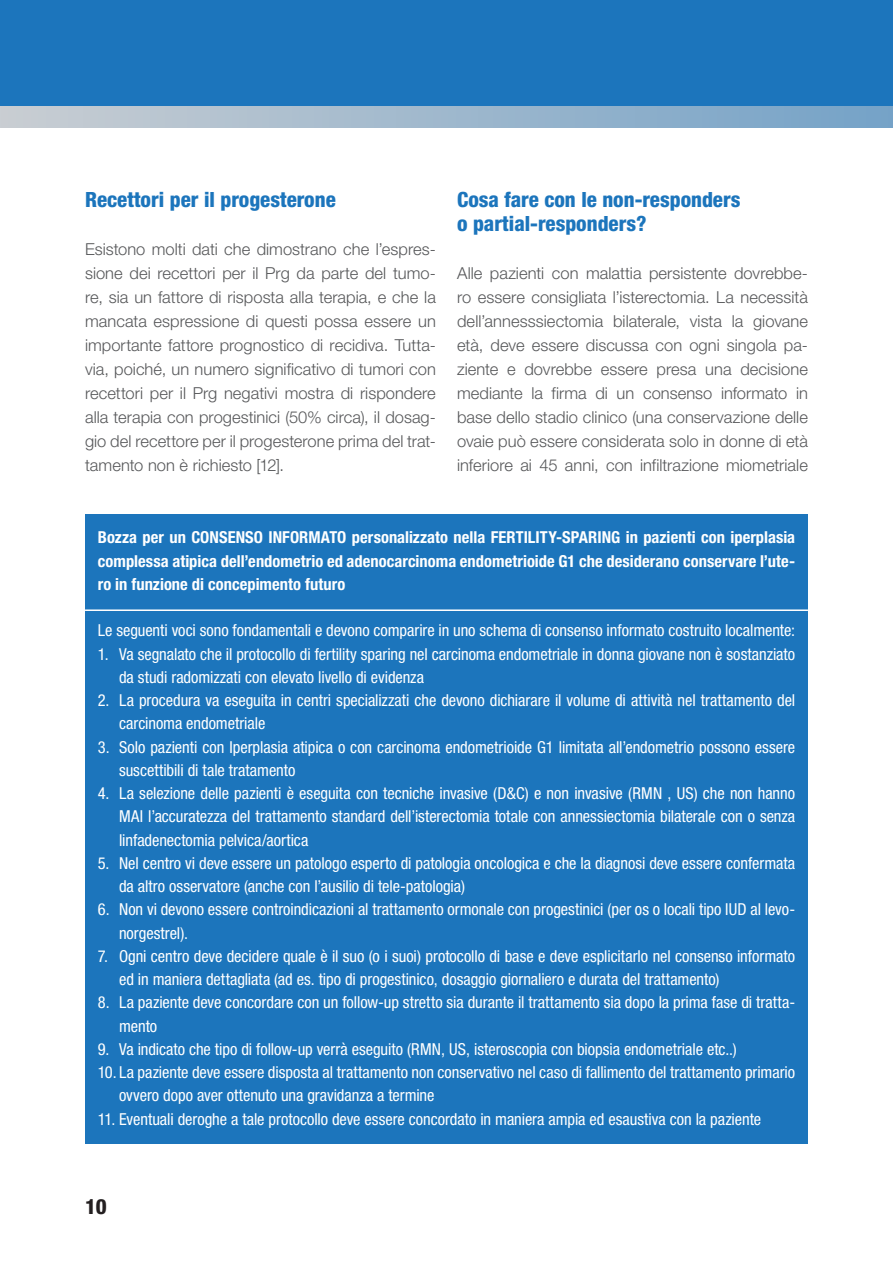
<style>
.page{position:relative;width:893px;height:1263px;background:#fff}
.page>*{position:absolute;margin:0;border:0;box-sizing:border-box;transform-origin:0 0}
.T2{font:800 condensed 21px/24px "Helvetica Neue LT Std";color:#1c75bc}
.t1{font:800 condensed 21px "Helvetica Neue LT Std";color:#231f20}
.Primo_paragrafo{font:condensed 16.5px/23.2px "Helvetica Neue LT Std";letter-spacing:-.005em;color:#fff}
.Primo_paragrafo-2{font:300 16.5px/24px "Helvetica Neue LT Std";color:#57585a;text-align:justify}
.Primo_paragrafo-3{font:700 condensed 16.5px/23.2px "Helvetica Neue LT Std";letter-spacing:.005em;color:#fff;text-align:justify}
</style>
<div class="page">
<div style="left:0;top:0;width:893px;height:128px;background:#1c75bc"></div>
<div style="left:0;top:106px;width:893px;height:22px;background:linear-gradient(to right,#c9ced2,#74a2c7)"></div>
<div style="left:85px;top:514px;width:723px;height:630px;background:#1c75bc"></div>
<hr style="left:85px;top:609px;width:723px;height:2px;background:#fff">
<p class="T2" style="left:85px;top:187px;width:252px">Recettori per il progesterone</p>
<p class="Primo_paragrafo-2" style="left:85px;top:237px;width:352px">Esistono molti dati che dimostrano che l’espres&shy;sione dei recettori per il Prg da parte del tumo&shy;re, sia un fattore di risposta alla terapia, e che la mancata espressione di questi possa essere un importante fattore prognostico di recidiva. Tutta&shy;via, poiché, un numero significativo di tumori con recettori per il Prg negativi mostra di rispondere alla terapia con progestinici (50% circa), il dosag&shy;gio del recettore per il progesterone prima del trat&shy;tamento non è richiesto [12].</p>
<p class="T2" style="left:457px;top:187px;width:285px">Cosa fare con le non-responders o partial-responders?</p>
<p class="Primo_paragrafo-2" style="left:457px;top:261px;width:352px">Alle pazienti con malattia persistente dovrebbe&shy;ro essere consigliata l’isterectomia. La necessità dell’annesssiectomia bilaterale, vista la giovane età, deve essere discussa con ogni singola pa&shy;ziente e dovrebbe essere presa una decisione mediante la firma di un consenso informato in base dello stadio clinico (una conservazione delle ovaie può essere considerata solo in donne di età inferiore ai 45 anni, con infiltrazione miometriale</p>
<p class="Primo_paragrafo-3" style="left:98px;top:526px;width:699px">Bozza per un CONSENSO INFORMATO personalizzato nella FERTILITY-SPARING in pazienti con iperplasia complessa atipica dell’endometrio ed adenocarcinoma endometrioide G1 che desiderano conservare l’ute&shy;ro in funzione di concepimento futuro</p>
<p class="Primo_paragrafo" style="left:98px;top:619px;width:699px">Le seguenti voci sono fondamentali e devono comparire in uno schema di consenso informato costruito localmente:</p>
<p class="Primo_paragrafo" style="left:119px;top:642px;width:678px;text-indent:-21px">1. Va segnalato che il protocollo di fertility sparing nel carcinoma endometriale in donna giovane non è sostanziato da studi radomizzati con elevato livello di evidenza</p>
<p class="Primo_paragrafo" style="left:119px;top:688px;width:678px;text-indent:-21px">2. La procedura va eseguita in centri specializzati che devono dichiarare il volume di attività nel trattamento del carcinoma endometriale</p>
<p class="Primo_paragrafo" style="left:119px;top:735px;width:678px;text-indent:-21px">3. Solo pazienti con Iperplasia atipica o con carcinoma endometrioide G1 limitata all’endometrio possono essere suscettibili di tale tratamento</p>
<p class="Primo_paragrafo" style="left:119px;top:781px;width:678px;text-align:justify;text-indent:-21px">4. La selezione delle pazienti è eseguita con tecniche invasive (D&amp;C) e non invasive (RMN , US) che non hanno MAI l’accuratezza del trattamento standard dell’isterectomia totale con annessiectomia bilaterale con o senza linfadenectomia pelvica/aortica</p>
<p class="Primo_paragrafo" style="left:119px;top:851px;width:678px;text-indent:-21px">5. Nel centro vi deve essere un patologo esperto di patologia oncologica e che la diagnosi deve essere confermata da altro osservatore (anche con l’ausilio di tele-patologia)</p>
<p class="Primo_paragrafo" style="left:119px;top:898px;width:678px;text-indent:-21px">6. Non vi devono essere controindicazioni al trattamento ormonale con progestinici (per os o locali tipo IUD al levo&shy;norgestrel).</p>
<p class="Primo_paragrafo" style="left:119px;top:944px;width:677px;text-indent:-21px">7. Ogni centro deve decidere quale è il suo (o i suoi) protocollo di base e deve esplicitarlo nel consenso informato ed in maniera dettagliata (ad es. tipo di progestinico, dosaggio giornaliero e durata del trattamento)</p>
<p class="Primo_paragrafo" style="left:119px;top:991px;width:678px;text-indent:-21px">8. La paziente deve concordare con un follow-up stretto sia durante il trattamento sia dopo la prima fase di tratta&shy;mento</p>
<p class="Primo_paragrafo" style="left:98px;top:1037px;width:640px">9. Va indicato che tipo di follow-up verrà eseguito (RMN, US, isteroscopia con biopsia endometriale etc..)</p>
<p class="Primo_paragrafo" style="left:119px;top:1060px;width:678px;text-indent:-21px">10. La paziente deve essere disposta al trattamento non conservativo nel caso di fallimento del trattamento primario ovvero dopo aver ottenuto una gravidanza a termine</p>
<p class="Primo_paragrafo" style="left:98px;top:1107px;width:665px">11. Eventuali deroghe a tale protocollo deve essere concordato in maniera ampia ed esaustiva con la paziente</p>
<p class="t1" style="left:85px;top:1194px;width:23px">10</p>
</div>
